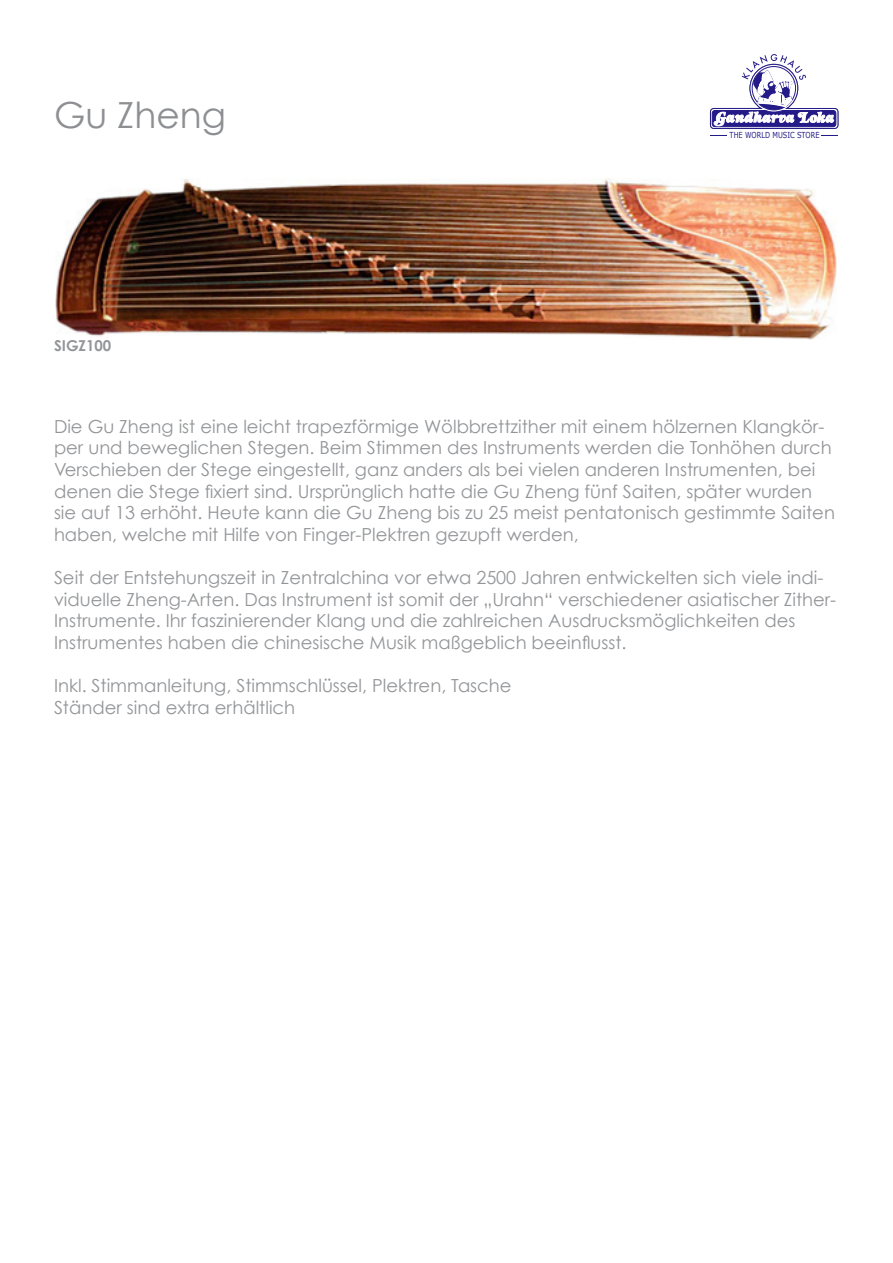
<style>
.page{position:relative;width:893px;height:1263px;background:#fff}
.page>*{position:absolute;margin:0;border:0;box-sizing:border-box;transform-origin:0 0}
.t1{font:36px "Century Gothic";color:#8d8f92}
.t2{font:18px/21.6px "Century Gothic";color:#939598}
.t3{font:700 15px "Century Gothic";color:#939598}
.t4{font:8.25px "Verdana";color:#251b88;scale:.8 1}
</style>
<div class="page">
<img style="left:56px;top:179px;width:781px;height:161px">
<svg style="left:710px;top:54px;width:128px;height:75px"></svg>
<h1 class="t1" style="left:54px;top:93px;width:174px">Gu Zheng</h1>
<p class="t3" style="left:54px;top:336px;width:59px">SIGZ100</p>
<p class="t4" style="left:730px;top:130px;width:114px">THE WORLD MUSIC STORE</p>
<p class="t2" style="left:54px;top:415px;width:782px">Die Gu Zheng ist eine leicht trapezförmige Wölbbrettzither mit einem hölzernen Klangkör&shy;per und beweglichen Stegen. Beim Stimmen des Instruments werden die Tonhöhen durch Verschieben der Stege eingestellt, ganz anders als bei vielen anderen Instrumenten, bei denen die Stege fixiert sind. Ursprünglich hatte die Gu Zheng fünf Saiten, später wurden sie auf 13 erhöht. Heute kann die Gu Zheng bis zu 25 meist pentatonisch gestimmte Saiten haben, welche mit Hilfe von Finger-Plektren gezupft werden,</p>
<p class="t2" style="left:54px;top:566px;width:784px">Seit der Entstehungszeit in Zentralchina vor etwa 2500 Jahren entwickelten sich viele indi&shy;viduelle Zheng-Arten. Das Instrument ist somit der „Urahn“ verschiedener asiatischer Zither-Instrumente. Ihr faszinierender Klang und die zahlreichen Ausdrucksmöglichkeiten des Instrumentes haben die chinesische Musik maßgeblich beeinflusst.</p>
<p class="t2" style="left:54px;top:674px;width:459px">Inkl. Stimmanleitung, Stimmschlüssel, Plektren, Tasche<br>Ständer sind extra erhältlich</p>
</div>
